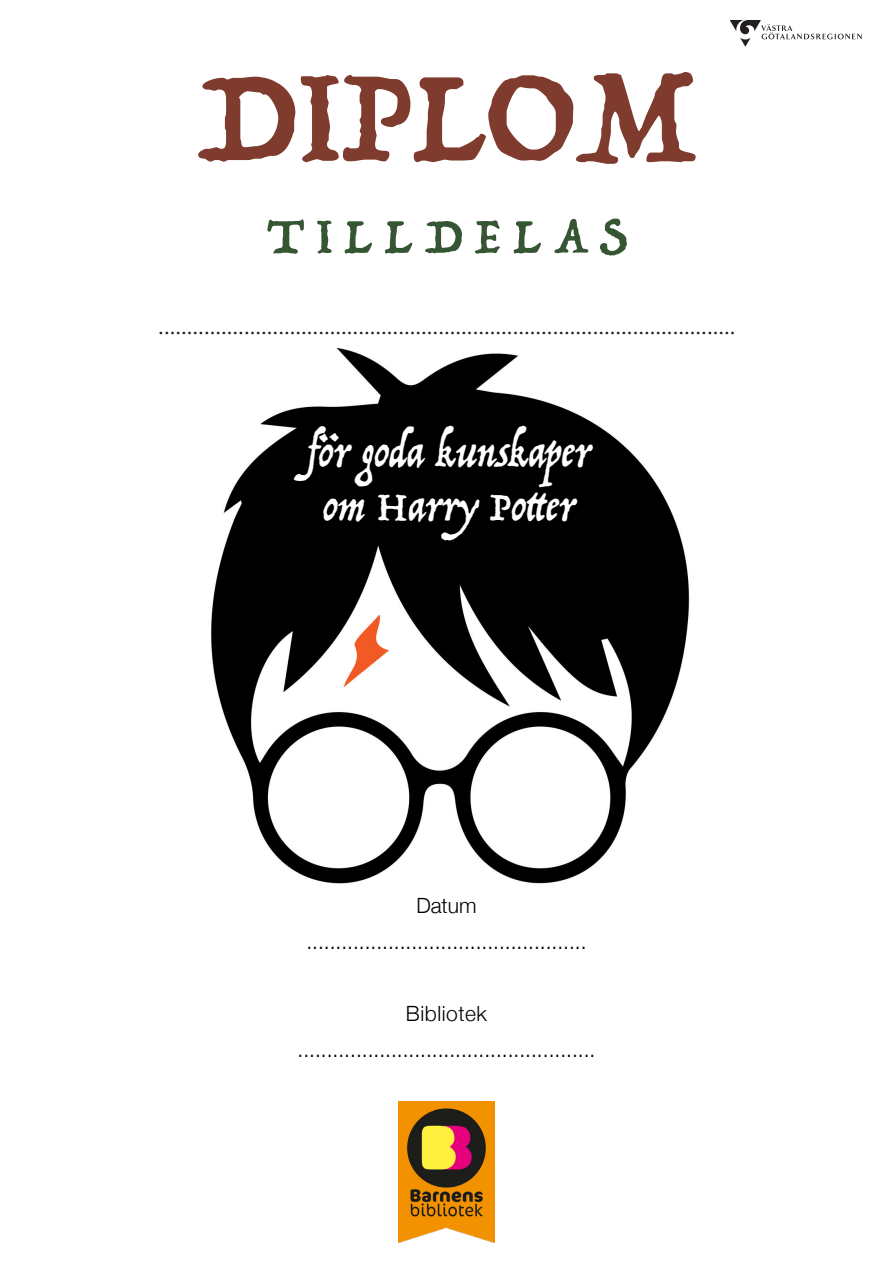
<style>
.page{position:relative;width:893px;height:1263px;background:#fff}
.page>*{position:absolute;margin:0;border:0;box-sizing:border-box;transform-origin:0 0}
.t1{font:150px "Trattatello";letter-spacing:-.005em;color:#7f3b2e}
.t2{font:57px "Trattatello";letter-spacing:.2em;color:#365533}
.t3{font:45px "Trattatello";color:#fff}
.t4{font:22.5px "Adobe Caslon";color:#231f20}
.t5{font:300 21px "Helvetica Neue";letter-spacing:.025em;color:#000}
</style>
<div class="page">
<img style="left:211px;top:348px;width:479px;height:536px">
<svg style="left:730px;top:20px;width:132px;height:27px"></svg>
<img style="left:398px;top:1102px;width:97px;height:141px">
<p class="t1" style="left:197px;top:20px;width:503px">DIPLOM</p>
<p class="t2" style="left:267px;top:200px;width:362px">TILLDELAS</p>
<p class="t4" style="left:158px;top:313px;width:579px">.....................................................................................................</p>
<p class="t3" style="left:306px;top:424px;width:285px">för goda kunskaper</p>
<p class="t3" style="left:322px;top:478px;width:253px">om Harry Potter</p>
<p class="t5" style="left:416px;top:889px;width:62px">Datum</p>
<p class="t5" style="left:306px;top:925px;width:282px">................................................</p>
<p class="t5" style="left:406px;top:997px;width:83px">Bibliotek</p>
<p class="t5" style="left:298px;top:1033px;width:299px">...................................................</p>
</div>
